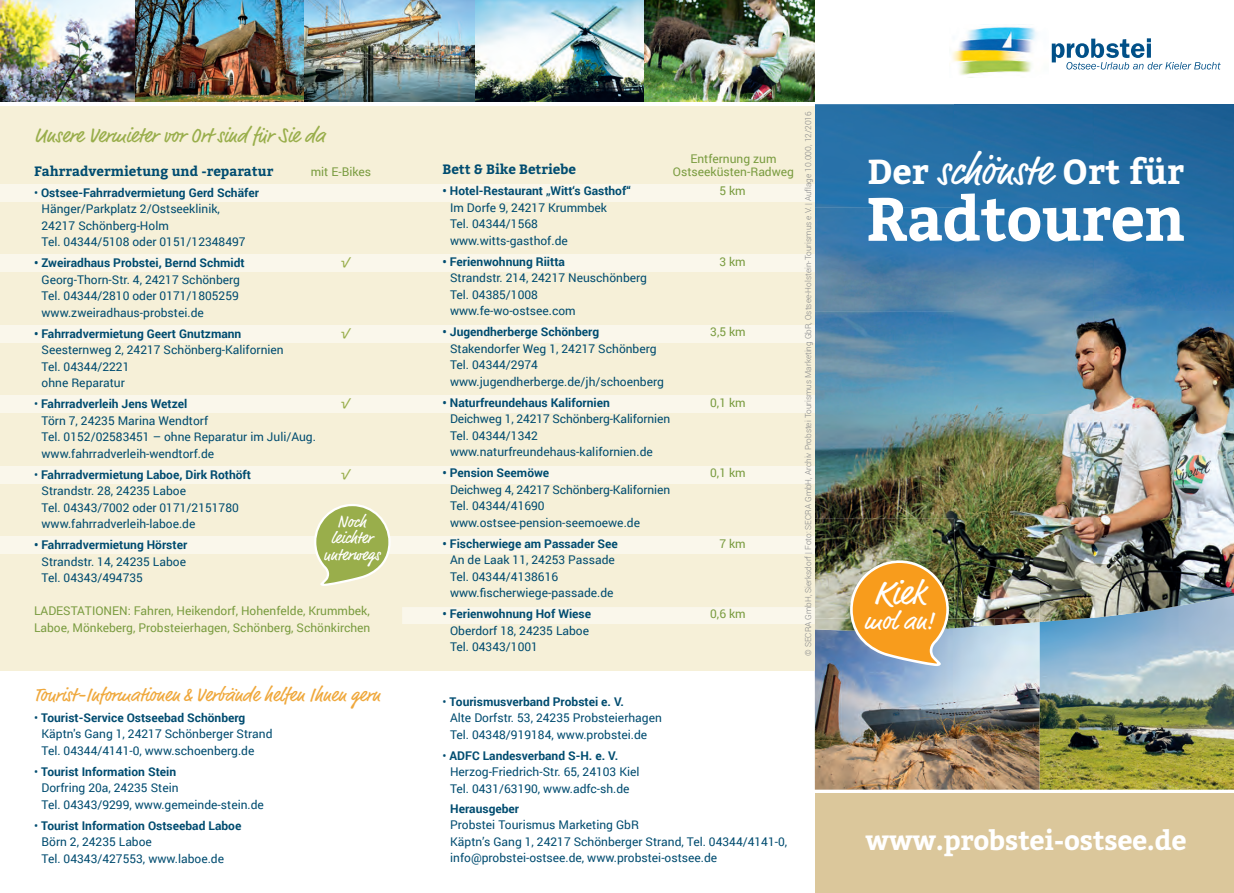
<style>
.page{position:relative;width:1234px;height:893px;background:#fff}
.page>*{position:absolute;margin:0;border:0;box-sizing:border-box;transform-origin:0 0}
.t1{font:700 61.05px "Bitter";letter-spacing:-.01em;color:#fff}
.t2{font:700 34.5px "Bitter";color:#fff}
.t3{font:34.2px "Market OT";color:#fff}
.t4{font:700 27px "Bitter";letter-spacing:-.01em;color:#fff}
.t5{font:25.65px "Market OT";color:#fff}
.t6{font:21px "Market OT";color:#99ae4b}
.t7{font:19.5px "Market OT";color:#efa83c}
.t8{font:16.5px/16.5px "Market OT";color:#fff;text-align:center}
.t9{font:15px "Market OT";color:#99ae4b}
.t10{font:700 13.5px "Bitter";color:#004c70}
.t11{font:12px/16.5px "Roboto";color:#004c70}
.t12{font:700 12px "Roboto";color:#004c70}
.t13{font:12px/16.5px "Roboto";color:#7a9c40}
.t14{font:300 8.25px "Roboto";color:#808285}
.s1{font-weight:700}
.s2{font-weight:400}
.s3{font-family:"Market OT";font-weight:400;font-size:41.55px}
</style>
<div class="page">
<img style="left:814px;top:625px;width:225px;height:165px">
<img style="left:1039px;top:622px;width:194px;height:168px">
<img style="left:814px;top:104px;width:419px;height:414px">
<img style="left:814px;top:518px;width:140px;height:101px">
<img style="left:954px;top:518px;width:139px;height:101px">
<img style="left:1093px;top:518px;width:140px;height:71px">
<img style="left:814px;top:619px;width:180px;height:13px">
<img style="left:994px;top:619px;width:45px;height:6px">
<img style="left:1039px;top:589px;width:194px;height:33px">
<div style="left:0;top:104px;width:814px;height:567px;background:#f6f0d8"></div>
<img style="left:0;top:0;width:814px;height:102px">
<div style="left:814px;top:793px;width:419px;height:100px;background:#dbc79b"></div>
<svg style="left:849px;top:560px;width:99px;height:106px;background:#daa14d"></svg>
<svg style="left:1051px;top:38px;width:169px;height:32px"></svg>
<img style="left:952px;top:27px;width:86px;height:48px">
<div style="left:0;top:254px;width:814px;height:17px;background:#faf7eb"></div>
<div style="left:0;top:325px;width:814px;height:17px;background:#faf7eb"></div>
<div style="left:0;top:395px;width:814px;height:17px;background:#faf7eb"></div>
<div style="left:0;top:466px;width:814px;height:17px;background:#faf7eb"></div>
<div style="left:0;top:536px;width:814px;height:17px;background:#faf7eb"></div>
<div style="left:402px;top:607px;width:412px;height:17px;background:#faf7eb"></div>
<div style="left:0;top:184px;width:814px;height:17px;background:#faf7eb"></div>
<svg style="left:314px;top:504px;width:76px;height:82px"></svg>
<hr style="left:0;top:102px;width:814px;height:3px;background:#fff">
<h3 class="t6" style="left:34px;top:123px;width:292px">Unsere Vermieter vor Ort sind für Sie da</h3>
<p class="t10" style="left:34px;top:163px;width:241px">Fahrradvermietung und -reparatur</p>
<p class="t11" style="left:42px;top:184px;width:219px;text-indent:-8px">• <span class="s1">Ostsee-Fahrradvermietung Gerd Schäfer </span>Hänger/Parkplatz 2/Ostseeklinik,<br>24217 Schönberg-Holm<br>Tel. 04344/5108 oder 0151/12348497</p>
<p class="t12" style="left:34px;top:254px;width:212px">• Zweiradhaus Probstei, Bernd Schmidt</p>
<p class="t9" style="left:340px;top:253px;width:10px">√</p>
<p class="t11" style="left:42px;top:271px;width:200px;text-align:justify">Georg-Thorn-Str. 4, 24217 Schönberg Tel. 04344/2810 oder 0171/1805259 www.zweiradhaus-probstei.de</p>
<p class="t12" style="left:34px;top:325px;width:209px">• Fahrradvermietung Geert Gnutzmann</p>
<p class="t9" style="left:340px;top:324px;width:10px">√</p>
<p class="t11" style="left:42px;top:341px;width:244px">Seesternweg 2, 24217 Schönberg-Kalifornien<br>Tel. 04344/2221<br>ohne Reparatur</p>
<p class="t12" style="left:34px;top:395px;width:155px"><span class="s2">•</span> Fahrradverleih Jens Wetzel</p>
<p class="t9" style="left:340px;top:394px;width:10px">√</p>
<p class="t11" style="left:42px;top:412px;width:276px">Törn 7, 24235 Marina Wendtorf<br>Tel. 0152/02583451 – ohne Reparatur im Juli/Aug. www.fahrradverleih-wendtorf.de</p>
<p class="t12" style="left:34px;top:466px;width:218px"><span class="s2">•</span> Fahrradvermietung Laboe, Dirk Rothöft</p>
<p class="t9" style="left:340px;top:465px;width:10px">√</p>
<p class="t11" style="left:42px;top:482px;width:199px">Strandstr. 28, 24235 Laboe<br>Tel. 04343/7002 oder 0171/2151780 www.fahrradverleih-laboe.de</p>
<p class="t12" style="left:34px;top:536px;width:155px">• Fahrradvermietung Hörster</p>
<p class="t11" style="left:42px;top:553px;width:146px">Strandstr. 14, 24235 Laboe<br>Tel. 04343/494735</p>
<p class="t13" style="left:34px;top:602px;width:338px">LADESTATIONEN: Fahren, Heikendorf, Hohenfelde, Krummbek,<br>Laboe, Mönkeberg, Probsteierhagen, Schönberg, Schönkirchen</p>
<p class="t13" style="left:311px;top:163px;width:62px">mit E-Bikes</p>
<h3 class="t8" style="left:323px;top:514px;width:58px">Noch leichter unterwegs</h3>
<h3 class="t7" style="left:34px;top:683px;width:348px">Tourist-Informationen &amp; Verbände helfen Ihnen gern</h3>
<p class="t11" style="left:42px;top:709px;width:232px;text-indent:-8px">• <span class="s1">Tourist-Service Ostseebad Schönberg<br></span>Käptn's Gang 1, 24217 Schönberger Strand<br>Tel. 04344/4141-0, www.schoenberg.de</p>
<p class="t11" style="left:42px;top:763px;width:224px;text-indent:-8px">• <span class="s1">Tourist Information Stein<br></span>Dorfring 20a, 24235 Stein<br>Tel. 04343/9299, www.gemeinde-stein.de</p>
<p class="t11" style="left:42px;top:817px;width:201px;text-indent:-8px">• <span class="s1">Tourist Information Ostseebad Laboe<br></span>Börn 2, 24235 Laboe<br>Tel. 04343/427553, www.laboe.de</p>
<p class="t13" style="left:672px;top:151px;width:123px;line-height:13.5px;text-align:center">Entfernung zum<br>Ostseeküsten-Radweg</p>
<p class="t10" style="left:442px;top:161px;width:135px">Bett &amp; Bike Betriebe</p>
<p class="t12" style="left:442px;top:183px;width:190px">• Hotel-Restaurant „Witt‘s Gasthof“</p>
<p class="t13" style="left:719px;top:182px;width:28px">5 km</p>
<p class="t11" style="left:450px;top:199px;width:158px">Im Dorfe 9, 24217 Krummbek<br>Tel. 04344/1568 www.witts-gasthof.de</p>
<p class="t12" style="left:442px;top:253px;width:124px">• Ferienwohnung Riitta</p>
<p class="t13" style="left:719px;top:253px;width:28px">3 km</p>
<p class="t11" style="left:450px;top:269px;width:198px">Strandstr. 214, 24217 Neuschönberg<br>Tel. 04385/1008 www.fe-wo-ostsee.com</p>
<p class="t12" style="left:442px;top:324px;width:158px">• Jugendherberge Schönberg</p>
<p class="t13" style="left:710px;top:323px;width:37px">3,5 km</p>
<p class="t11" style="left:450px;top:340px;width:215px">Stakendorfer Weg 1, 24217 Schönberg<br>Tel. 04344/2974 www.jugendherberge.de/jh/schoenberg</p>
<p class="t12" style="left:442px;top:394px;width:169px">• Naturfreundehaus Kalifornien</p>
<p class="t13" style="left:710px;top:394px;width:37px">0,1 km</p>
<p class="t11" style="left:450px;top:410px;width:221px">Deichweg 1, 24217 Schönberg-Kalifornien<br>Tel. 04344/1342 www.naturfreundehaus-kalifornien.de</p>
<p class="t12" style="left:442px;top:465px;width:108px">• Pension Seemöwe</p>
<p class="t13" style="left:710px;top:464px;width:37px">0,1 km</p>
<p class="t11" style="left:450px;top:481px;width:221px">Deichweg 4, 24217 Schönberg-Kalifornien<br>Tel. 04344/41690 www.ostsee-pension-seemoewe.de</p>
<p class="t12" style="left:442px;top:535px;width:177px">• Fischerwiege am Passader See</p>
<p class="t13" style="left:719px;top:535px;width:28px">7 km</p>
<p class="t11" style="left:450px;top:551px;width:166px">An de Laak 11, 24253 Passade<br>Tel. 04344/4138616 www.fischerwiege-passade.de</p>
<p class="t12" style="left:442px;top:606px;width:150px">• Ferienwohnung Hof Wiese</p>
<p class="t13" style="left:710px;top:605px;width:37px">0,6 km</p>
<p class="t11" style="left:450px;top:622px;width:141px">Oberdorf 18, 24235 Laboe<br>Tel. 04343/1001</p>
<p class="t14" style="left:802px;top:656px;width:546px;rotate:-90deg">© SECRA GmbH, Sierksdorf | Foto: SECRA GmbH, Archiv Probstei Tourismus Marketing GbR, Ostsee-Holstein-Tourismus e.V. | Auflage 10.000, 12/2016</p>
<p class="t11" style="left:450px;top:693px;width:213px;text-indent:-8px">• <span class="s1">Tourismusverband Probstei e. V.<br></span>Alte Dorfstr. 53, 24235 Probsteierhagen<br>Tel. 04348/919184, www.probstei.de</p>
<p class="t11" style="left:450px;top:747px;width:191px;text-indent:-8px">• <span class="s1">ADFC Landesverband S-H. e. V.<br></span>Herzog-Friedrich-Str. 65, 24103 Kiel<br>Tel. 0431/63190, www.adfc-sh.de</p>
<p class="t12" style="left:450px;top:800px;width:70px">Herausgeber</p>
<p class="t11" style="left:450px;top:816px;width:338px">Probstei Tourismus Marketing GbR<br>Käptn’s Gang 1, 24217 Schönberger Strand, Tel. 04344/4141-0, info@probstei-ostsee.de, www.probstei-ostsee.de</p>
<h2 class="t2" style="left:867px;top:151px;width:318px">Der <span class="s3">schönste</span> Ort für</h2>
<h1 class="t1" style="left:865px;top:182px;width:320px">Radtouren</h1>
<h3 class="t3" style="left:873px;top:573px;width:52px">Kiek</h3>
<h3 class="t5" style="left:863px;top:606px;width:71px">mol an!</h3>
<h3 class="t4" style="left:865px;top:824px;width:322px">www.probstei-ostsee.de</h3>
</div>
